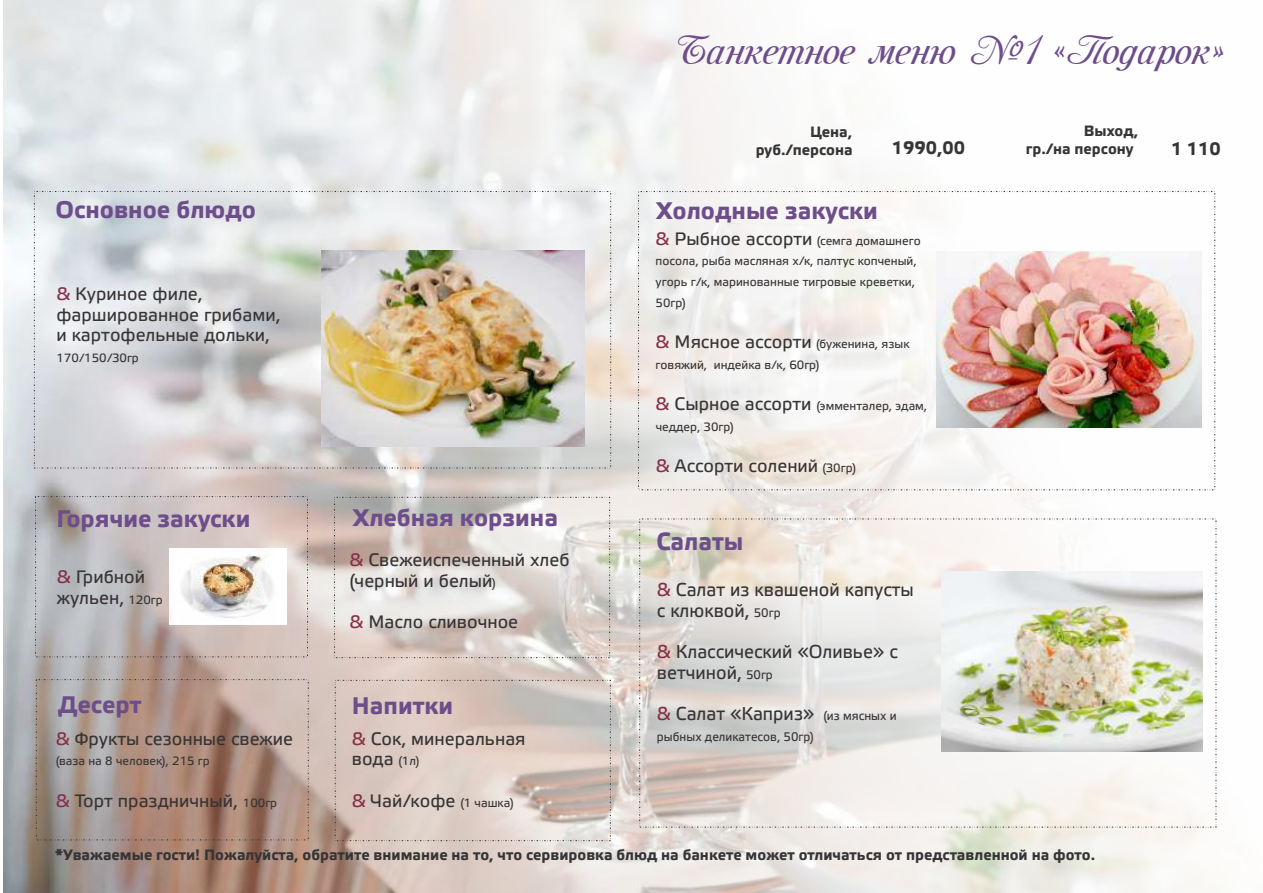
<style>
.page{position:relative;width:1263px;height:893px;background:#fff}
.page>*{position:absolute;margin:0;border:0;box-sizing:border-box;transform-origin:0 0}
.t1{font:500 36px "Mon Amour One";color:#6e4d8b}
.t2{font:24.75px "Etelka Bol";color:#6e4d8b}
.t3{font:24px "Etelka Bol";color:#6e4d8b}
.t4{font:18.6px/20.7px "Etelka Reg";color:#373435}
.t5{font:18px/20.7px "Etelka Reg";color:#373435}
.t6{font:18px "Etelka Bol";color:#373435}
.t7{font:15px/18px "Etelka Bol";color:#373435;text-align:right}
.t8{font:12.45px "Etelka Reg";color:#373435}
.t9{font:12px/20.7px "Etelka Reg";color:#373435}
.s1{color:#862e45}
.s2{font-size:18px;color:#862e45}
.s3{font-size:18px}
.s4{font-size:12px}
.s5{font-size:12.45px}
</style>
<div class="page">
<img style="left:3px;top:0;width:1218px;height:893px">
<img style="left:941px;top:571px;width:262px;height:181px">
<img style="left:936px;top:252px;width:265px;height:175px">
<img style="left:321px;top:250px;width:264px;height:196px">
<img style="left:169px;top:548px;width:118px;height:77px">
<h1 class="t1" style="left:675px;top:30px;width:551px">Банкетное меню №1 «Подарок»</h1>
<p class="t7" style="left:756px;top:124px;width:98px">Цена, руб./персона</p>
<h3 class="t3" style="left:55px;top:200px;width:202px">Основное блюдо</h3>
<h3 class="t3" style="left:656px;top:201px;width:223px">Холодные закуски</h3>
<h3 class="t6" style="left:892px;top:141px;width:75px">1990,00</h3>
<h3 class="t5" style="left:56px;top:285px;width:226px"><span class="s1">&amp;</span> Куриное филе, фаршированное грибами, и картофельные дольки,</h3>
<p class="t9" style="left:56px;top:349px;width:84px">170/150/30гр</p>
<h3 class="t3" style="left:57px;top:508px;width:195px">Горячие закуски</h3>
<h3 class="t3" style="left:353px;top:508px;width:207px">Хлебная корзина</h3>
<p class="t9" style="left:656px;top:231px;width:267px"><span class="s2">&amp;</span> <span class="s3">Рыбное ассорти</span> (семга домашнего посола, рыба масляная х/к, палтус копченый, угорь г/к, маринованные тигровые креветки,<br>50гр)</p>
<p class="t9" style="left:656px;top:335px;width:255px"><span class="s2">&amp;</span> <span class="s3">Мясное ассорти</span> (буженина, язык говяжий, индейка в/к, 60гр)</p>
<p class="t9" style="left:656px;top:397px;width:273px"><span class="s2">&amp;</span> <span class="s3">Сырное ассорти</span> (эмменталер, эдам, чеддер, 30гр)</p>
<h3 class="t5" style="left:656px;top:458px;width:202px"><span class="s1">&amp;</span> Ассорти солений <span class="s4">(30гр)</span></h3>
<h2 class="t2" style="left:656px;top:531px;width:88px">Салаты</h2>
<p class="t7" style="left:1026px;top:124px;width:114px;text-align:left;text-indent:58px">Выход, гр./на персону</p>
<h3 class="t5" style="left:350px;top:551px;width:221px"><span class="s1">&amp;</span> Свежеиспеченный хлеб (черный и белый<span class="s4">)</span></h3>
<h3 class="t5" style="left:350px;top:614px;width:170px"><span class="s1">&amp;</span> Масло сливочное</h3>
<h3 class="t5" style="left:57px;top:568px;width:107px"><span class="s1">&amp;</span> Грибной жульен, <span class="s4">120гр</span></h3>
<h3 class="t4" style="left:657px;top:581px;width:258px"><span class="s1">&amp;</span> Салат из квашеной капусты с клюквой, <span class="s5">50гр</span></h3>
<h3 class="t4" style="left:657px;top:643px;width:242px"><span class="s1">&amp;</span> Классический «Оливье» с ветчиной, <span class="s5">50гр</span></h3>
<h3 class="t4" style="left:657px;top:705px;width:241px"><span class="s1">&amp;</span> Салат «Каприз» <span class="s5">(из мясных и</span></h3>
<p class="t8" style="left:657px;top:731px;width:158px">рыбных деликатесов, 50гр)</p>
<h3 class="t3" style="left:58px;top:695px;width:85px">Десерт</h3>
<h3 class="t3" style="left:352px;top:696px;width:103px">Напитки</h3>
<h3 class="t5" style="left:56px;top:730px;width:239px"><span class="s1">&amp;</span> Фрукты сезонные свежие</h3>
<p class="t9" style="left:56px;top:752px;width:156px">(ваза на 8 человек), 215 гр</p>
<h3 class="t5" style="left:56px;top:792px;width:223px"><span class="s1">&amp;</span> Торт праздничный, <span class="s4">100гр</span></h3>
<h3 class="t5" style="left:352px;top:730px;width:175px"><span class="s1">&amp;</span> Сок, минеральная вода <span class="s4">(1л)</span></h3>
<h3 class="t5" style="left:352px;top:792px;width:163px"><span class="s1">&amp;</span> Чай/кофе <span class="s4">(1 чашка)</span></h3>
<p class="t7" style="left:55px;top:848px;width:1041px">*Уважаемые гости! Пожалуйста, обратите внимание на то, что сервировка блюд на банкете может отличаться от представленной на фото.</p>
<h3 class="t6" style="left:1171px;top:141px;width:51px">1 110</h3>
</div>
